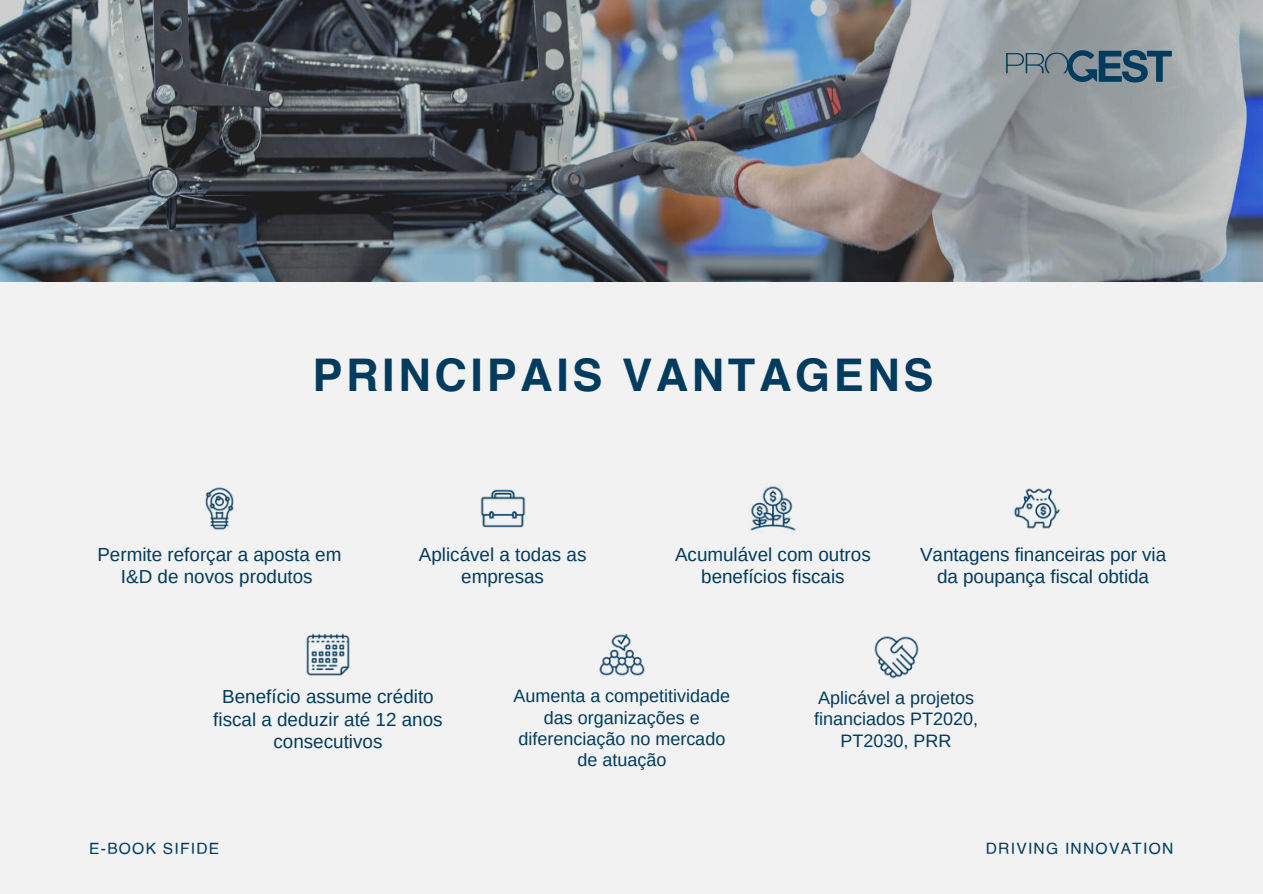
<style>
.page{position:relative;width:1263px;height:894px;background:#fff}
.page>*{position:absolute;margin:0;border:0;box-sizing:border-box;transform-origin:0 0}
.t1{font:700 45px "Helvetica";letter-spacing:.08em;color:#013b5d}
.t2{font:18.9px/22.5px "Arimo";color:#013b5d;text-align:center}
.t3{font:18px/21.3px "Arimo";color:#013b5d;text-align:center}
.t4{font:15.6px "Helvetica";letter-spacing:.08em;color:#013b5d}
</style>
<div class="page">
<div style="left:0;top:0;width:1263px;height:893px;background:#f2f2f2"></div>
<img style="left:0;top:0;width:1263px;height:281px">
<img style="left:205px;top:487px;width:29px;height:43px">
<img style="left:1014px;top:488px;width:46px;height:41px">
<img style="left:750px;top:486px;width:46px;height:47px">
<img style="left:480px;top:489px;width:46px;height:39px">
<img style="left:306px;top:633px;width:44px;height:43px">
<img style="left:599px;top:633px;width:46px;height:43px">
<img style="left:874px;top:636px;width:45px;height:43px">
<svg style="left:1006px;top:50px;width:166px;height:32px;background:#5f7886"></svg>
<h1 class="t1" style="left:313px;top:357px;width:622px">PRINCIPAIS VANTAGENS</h1>
<p class="t2" style="left:419px;top:543px;width:169px">Aplicável a todas as empresas</p>
<p class="t2" style="left:675px;top:543px;width:197px">Acumulável com outros benefícios fiscais</p>
<p class="t2" style="left:97px;top:543px;width:245px">Permite reforçar a aposta em<br>I&amp;D de novos produtos</p>
<p class="t2" style="left:920px;top:543px;width:248px">Vantagens financeiras por via da poupança fiscal obtida</p>
<p class="t2" style="left:213px;top:685px;width:231px">Benefício assume crédito fiscal a deduzir até 12 anos consecutivos</p>
<p class="t3" style="left:513px;top:685px;width:218px">Aumenta a competitividade das organizações e diferenciação no mercado de atuação</p>
<p class="t3" style="left:814px;top:686px;width:165px">Aplicável a projetos financiados PT2020,<br>PT2030, PRR</p>
<p class="t4" style="left:89px;top:842px;width:132px">E-BOOK SIFIDE</p>
<p class="t4" style="left:986px;top:841px;width:189px">DRIVING INNOVATION</p>
</div>
